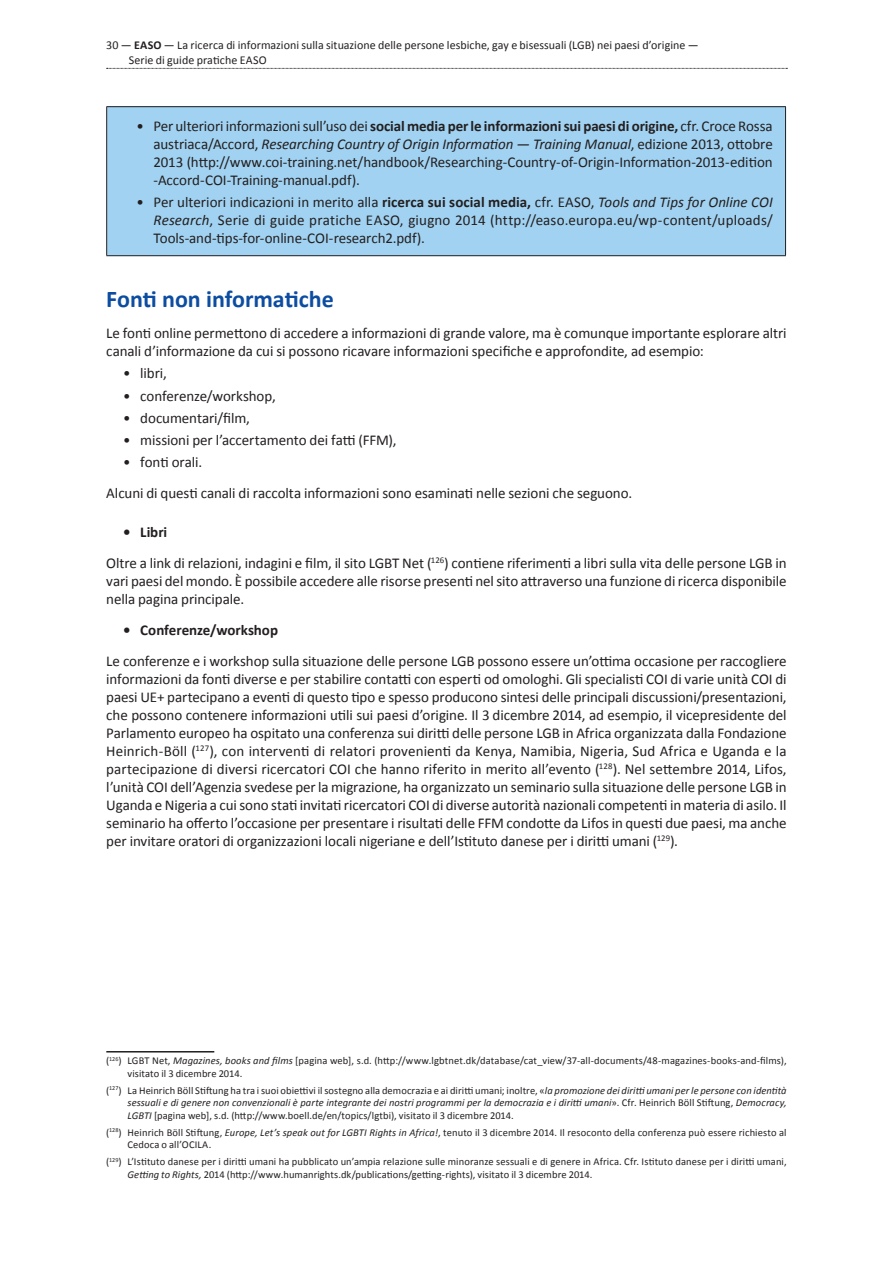
<style>
.page{position:relative;width:893px;height:1263px;background:#fff}
.page>*{position:absolute;margin:0;border:0;box-sizing:border-box;transform-origin:0 0}
.T2_NN{font:700 24px "Calibri";letter-spacing:-.005em;color:#0d4da1}
.body{font:15px/18px "Calibri";letter-spacing:-.005em;color:#231f20;text-align:justify}
.t1{font:700 15px "Calibri";letter-spacing:-.005em;color:#231f20}
.t2{font:12px/14.4px "Calibri";letter-spacing:.005em;color:#231f20}
.footnote{font:10.5px/12.6px "Calibri";letter-spacing:.01em;color:#231f20}
.s1{font-weight:700}
.s2{font-style:italic}
</style>
<div class="page">
<svg style="left:107px;top:68px;width:680px;height:1px"></svg>
<div style="left:107px;top:107px;width:678px;height:149px;background:#a1d2f1"></div>
<hr style="left:106px;top:106px;width:680px;height:1px;background:#231f20">
<hr style="left:106px;top:107px;width:1px;height:148px;background:#231f20">
<hr style="left:785px;top:107px;width:1px;height:148px;background:#231f20">
<hr style="left:106px;top:255px;width:680px;height:1px;background:#231f20">
<hr style="left:106px;top:1051px;width:108px;height:1px;background:#231f20">
<p class="t2" style="left:129px;top:38px;width:571px;text-indent:-22px">30 — <span class="s1">EASO</span> — La ricerca di informazioni sulla situazione delle persone lesbiche, gay e bisessuali (LGB) nei paesi d’origine —<br>Serie di guide pratiche EASO</p>
<p class="body" style="left:153px;top:117px;width:621px;text-indent:-17px">• Per ulteriori informazioni sull’uso dei <span class="s1">social media per le informazioni sui paesi di origine,</span> cfr. Croce Rossa austriaca/Accord, <span class="s2">Researching Country of Origin Information — Training Manual</span>, edizione 2013, ottobre 2013 (http://www.coi‑training.net/handbook/Researching‑Country‑of‑Origin‑Information-2013-edition ‑Accord‑COI‑Training‑manual.pdf).</p>
<p class="body" style="left:153px;top:193px;width:621px;text-indent:-17px">• Per ulteriori indicazioni in merito alla <span class="s1">ricerca sui social media,</span> cfr. EASO, <span class="s2">Tools and Tips for Online COI Research</span>, Serie di guide pratiche EASO, giugno 2014 (http://easo.europa.eu/wp‑content/uploads/ Tools‑and‑tips‑for‑online‑COI‑research2.pdf).</p>
<p class="T2_NN" style="left:106px;top:284px;width:229px">Fonti non informatiche</p>
<p class="body" style="left:106px;top:324px;width:682px">Le fonti online permettono di accedere a informazioni di grande valore, ma è comunque importante esplorare altri canali d’informazione da cui si possono ricavare informazioni specifiche e approfondite, ad esempio:</p>
<p class="body" style="left:123px;top:364px;width:45px">• libri,</p>
<p class="body" style="left:123px;top:387px;width:154px">• conferenze/workshop,</p>
<p class="body" style="left:123px;top:409px;width:128px">• documentari/film,</p>
<p class="body" style="left:123px;top:431px;width:275px">• missioni per l’accertamento dei fatti (FFM),</p>
<p class="body" style="left:123px;top:453px;width:80px">• fonti orali.</p>
<p class="body" style="left:106px;top:484px;width:527px">Alcuni di questi canali di raccolta informazioni sono esaminati nelle sezioni che seguono.</p>
<p class="t1" style="left:123px;top:523px;width:45px">• Libri</p>
<p class="body" style="left:106px;top:554px;width:682px">Oltre a link di relazioni, indagini e film, il sito LGBT Net (<sup>126</sup>) contiene riferimenti a libri sulla vita delle persone LGB in vari paesi del mondo. È possibile accedere alle risorse presenti nel sito attraverso una funzione di ricerca disponibile nella pagina principale.</p>
<p class="t1" style="left:123px;top:620px;width:156px">• Conferenze/workshop</p>
<p class="body" style="left:106px;top:652px;width:682px">Le conferenze e i workshop sulla situazione delle persone LGB possono essere un’ottima occasione per raccogliere informazioni da fonti diverse e per stabilire contatti con esperti od omologhi. Gli specialisti COI di varie unità COI di paesi UE+ partecipano a eventi di questo tipo e spesso producono sintesi delle principali discussioni/presentazioni, che possono contenere informazioni utili sui paesi d’origine. Il 3 dicembre 2014, ad esempio, il vicepresidente del Parlamento europeo ha ospitato una conferenza sui diritti delle persone LGB in Africa organizzata dalla Fondazione Heinrich‑Böll (<sup>127</sup>), con interventi di relatori provenienti da Kenya, Namibia, Nigeria, Sud Africa e Uganda e la partecipazione di diversi ricercatori COI che hanno riferito in merito all’evento (<sup>128</sup>). Nel settembre 2014, Lifos, l’unità COI dell’Agenzia svedese per la migrazione, ha organizzato un seminario sulla situazione delle persone LGB in Uganda e Nigeria a cui sono stati invitati ricercatori COI di diverse autorità nazionali competenti in materia di asilo. Il seminario ha offerto l’occasione per presentare i risultati delle FFM condotte da Lifos in questi due paesi, ma anche per invitare oratori di organizzazioni locali nigeriane e dell’Istituto danese per i diritti umani (<sup>129</sup>).</p>
<p class="footnote" style="left:128px;top:1054px;width:661px;text-indent:-21px">(<sup>126</sup>) LGBT Net, <span class="s2">Magazines, books and films</span> [pagina web], s.d. (http://www.lgbtnet.dk/database/cat_view/37-all‑documents/48-magazines‑books‑and‑films), visitato il 3 dicembre 2014.</p>
<p class="footnote" style="left:128px;top:1084px;width:661px;text-align:justify;text-indent:-21px">(<sup>127</sup>) La Heinrich Böll Stiftung ha tra i suoi obiettivi il sostegno alla democrazia e ai diritti umani; inoltre, «<span class="s2">la promozione dei diritti umani per le persone con identità sessuali e di genere non convenzionali è parte integrante dei nostri programmi per la democrazia e i diritti umani</span>». Cfr. Heinrich Böll Stiftung, <span class="s2">Democracy, LGBTI</span> [pagina web], s.d. (http://www.boell.de/en/topics/lgtbi), visitato il 3 dicembre 2014.</p>
<p class="footnote" style="left:128px;top:1126px;width:661px;text-indent:-21px">(<sup>128</sup>) Heinrich Böll Stiftung, <span class="s2">Europe, Let’s speak out for LGBTI Rights in Africa!</span>, tenuto il 3 dicembre 2014. Il resoconto della conferenza può essere richiesto al<br>Cedoca o all’OCILA.</p>
<p class="footnote" style="left:128px;top:1155px;width:661px;text-indent:-21px">(<sup>129</sup>) L’Istituto danese per i diritti umani ha pubblicato un’ampia relazione sulle minoranze sessuali e di genere in Africa. Cfr. Istituto danese per i diritti umani,<br><span class="s2">Getting to Rights,</span> 2014 (http://www.humanrights.dk/publications/getting‑rights), visitato il 3 dicembre 2014.</p>
</div>
